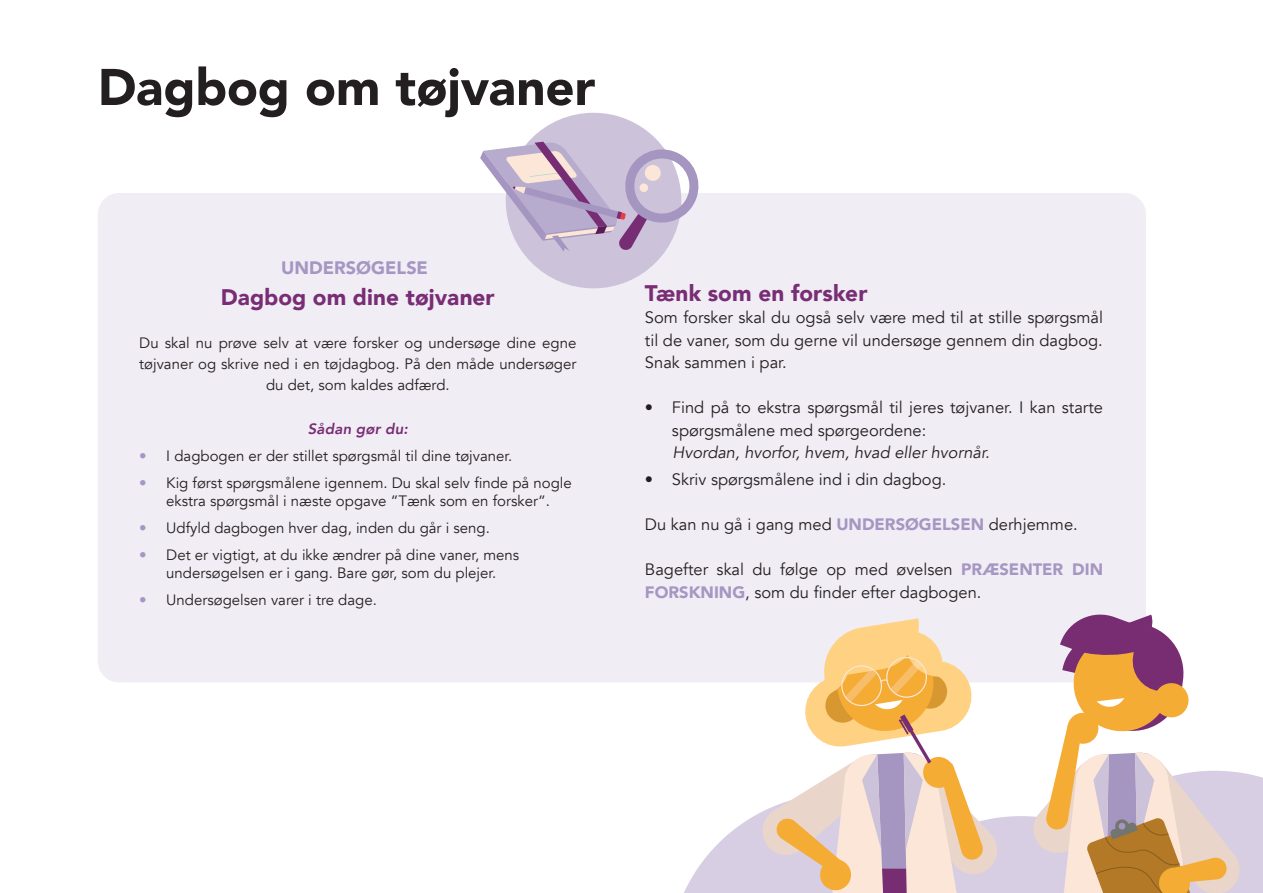
<style>
.page{position:relative;width:1263px;height:893px;background:#fff}
.page>*{position:absolute;margin:0;border:0;box-sizing:border-box;transform-origin:0 0}
.t1{font:900 51px "Avenir";color:#231f20}
.t2{font:900 22.5px "Avenir";letter-spacing:.005em;color:#782d74}
.t3{font:900 18px "Avenir";color:#a596c2}
.t4{font:16.5px/22.5px "Avenir";color:#231f20}
.t5{font:italic 16.5px "Avenir";color:#231f20}
.t6{font:15px/21px "Avenir";color:#231f20;text-align:center}
.t7{font:italic 800 15px "Avenir";letter-spacing:.015em;color:#782d74}
.s1{color:#a596c2}
.s2{font-weight:900;color:#a596c2}
</style>
<div class="page">
<div style="left:98px;top:193px;width:1048px;height:489px;background:#f1edf5;border-radius:21px"></div>
<div style="left:506px;top:113px;width:175px;height:175px;background:#ccc3da;border-radius:50%"></div>
<svg style="left:480px;top:142px;width:219px;height:109px"></svg>
<svg style="left:684px;top:614px;width:579px;height:279px"></svg>
<h1 class="t1" style="left:98px;top:54px;width:499px">Dagbog om tøjvaner</h1>
<p class="t3" style="left:281px;top:256px;width:148px">UNDERSØGELSE</p>
<h2 class="t2" style="left:221px;top:282px;width:275px">Dagbog om dine tøjvaner</h2>
<p class="t6" style="left:139px;top:333px;width:439px">Du skal nu prøve selv at være forsker og undersøge dine egne tøjvaner og skrive ned i en tøjdagbog. På den måde undersøger du det, som kaldes adfærd.</p>
<p class="t7" style="left:308px;top:419px;width:101px">Sådan gør du:</p>
<p class="t6" style="left:139px;top:446px;width:375px"><span class="s1">•</span> I dagbogen er der stillet spørgsmål til dine tøjvaner.</p>
<p class="t6" style="left:139px;top:474px;width:434px;line-height:18px"><span class="s1">•</span> Kig først spørgsmålene igennem. Du skal selv finde på nogle ekstra spørgsmål i næste opgave ”Tænk som en forsker”.</p>
<p class="t6" style="left:139px;top:518px;width:352px"><span class="s1">•</span> Udfyld dagbogen hver dag, inden du går i seng.</p>
<p class="t6" style="left:139px;top:546px;width:382px;line-height:18px"><span class="s1">•</span> Det er vigtigt, at du ikke ændrer på dine vaner, mens undersøgelsen er i gang. Bare gør, som du plejer.</p>
<p class="t6" style="left:139px;top:590px;width:239px"><span class="s1">•</span> Undersøgelsen varer i tre dage.</p>
<h2 class="t2" style="left:645px;top:278px;width:224px">Tænk som en forsker</h2>
<p class="t4" style="left:645px;top:307px;width:460px;text-align:justify">Som forsker skal du også selv være med til at stille spørgsmål til de vaner, som du gerne vil undersøge gennem din dagbog.<br>Snak sammen i par.</p>
<p class="t4" style="left:672px;top:397px;width:433px;text-indent:-27px">• Find på to ekstra spørgsmål til jeres tøjvaner. I kan starte spørgsmålene med spørgeordene:</p>
<p class="t5" style="left:672px;top:442px;width:319px">Hvordan, hvorfor, hvem, hvad eller hvornår.</p>
<p class="t4" style="left:645px;top:469px;width:303px">• Skriv spørgsmålene ind i din dagbog.</p>
<p class="t4" style="left:645px;top:514px;width:434px">Du kan nu gå i gang med <span class="s2">UNDERSØGELSEN</span> derhjemme.</p>
<p class="t4" style="left:645px;top:559px;width:460px">Bagefter skal du følge op med øvelsen <span class="s2">PRÆSENTER DIN<br>FORSKNING</span>, som du finder efter dagbogen.</p>
</div>
